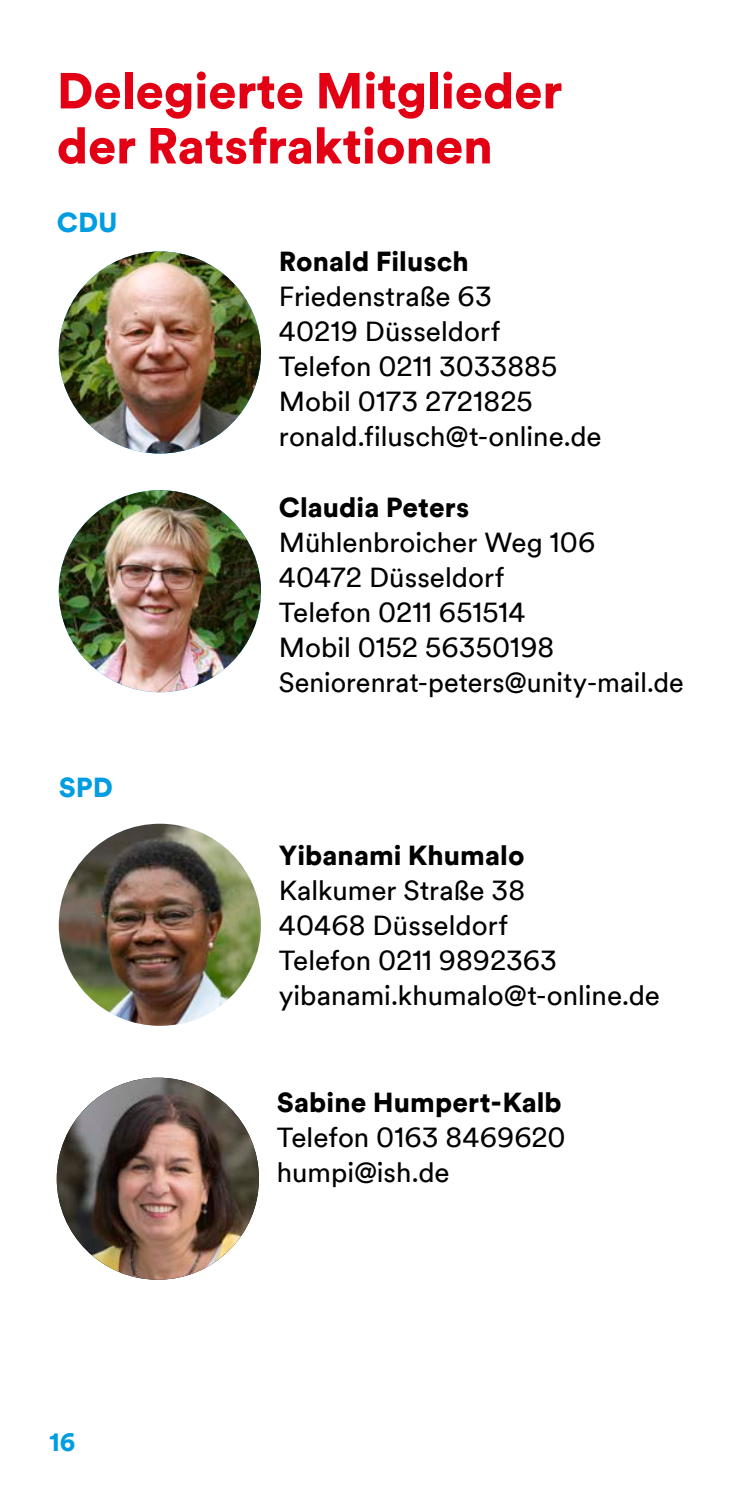
<style>
.page{position:relative;width:745px;height:1489px;background:#fff}
.page>*{position:absolute;margin:0;border:0;box-sizing:border-box;transform-origin:0 0}
.t1{font:900 50px/55px "Duesseldorf Circular TT";letter-spacing:-.005em;color:#e30014}
.t2{font:27.5px/35px "Duesseldorf Circular TT";color:#000}
.t3{font:900 27.5px "Duesseldorf Circular TT";letter-spacing:.005em;color:#000}
.t4{font:900 27.5px "Duesseldorf Circular TT";color:#009de2}
.t5{font:900 25px "Duesseldorf Circular TT";color:#009de2}
</style>
<div class="page">
<img style="left:59px;top:251px;width:202px;height:202px;border-radius:101px">
<img style="left:59px;top:490px;width:202px;height:202px;border-radius:101px">
<img style="left:59px;top:823px;width:202px;height:202px;border-radius:101px">
<img style="left:57px;top:1077px;width:202px;height:202px;border-radius:101px">
<h1 class="t1" style="left:57px;top:61px;width:507px">Delegierte Mitglieder der Ratsfraktionen</h1>
<p class="t4" style="left:57px;top:203px;width:62px">CDU</p>
<p class="t4" style="left:59px;top:768px;width:56px">SPD</p>
<p class="t5" style="left:50px;top:1424px;width:27px">16</p>
<p class="t3" style="left:279px;top:242px;width:191px">Ronald Filusch</p>
<p class="t2" style="left:279px;top:277px;width:324px">Friedenstraße 63<br>40219 Düsseldorf<br>Telefon 0211 3033885<br>Mobil 0173 2721825 ronald.filusch@t-online.de</p>
<p class="t3" style="left:278px;top:488px;width:192px">Claudia Peters</p>
<p class="t2" style="left:278px;top:523px;width:406px">Mühlenbroicher Weg 106<br>40472 Düsseldorf<br>Telefon 0211 651514<br>Mobil 0152 56350198<br>Seniorenrat-peters@unity-mail.de</p>
<p class="t3" style="left:278px;top:836px;width:247px">Yibanami Khumalo</p>
<p class="t2" style="left:278px;top:871px;width:382px">Kalkumer Straße 38<br>40468 Düsseldorf<br>Telefon 0211 9892363 yibanami.khumalo@t-online.de</p>
<p class="t3" style="left:277px;top:1082px;width:286px">Sabine Humpert-Kalb</p>
<p class="t2" style="left:277px;top:1118px;width:290px">Telefon 0163 8469620 humpi@ish.de</p>
</div>
